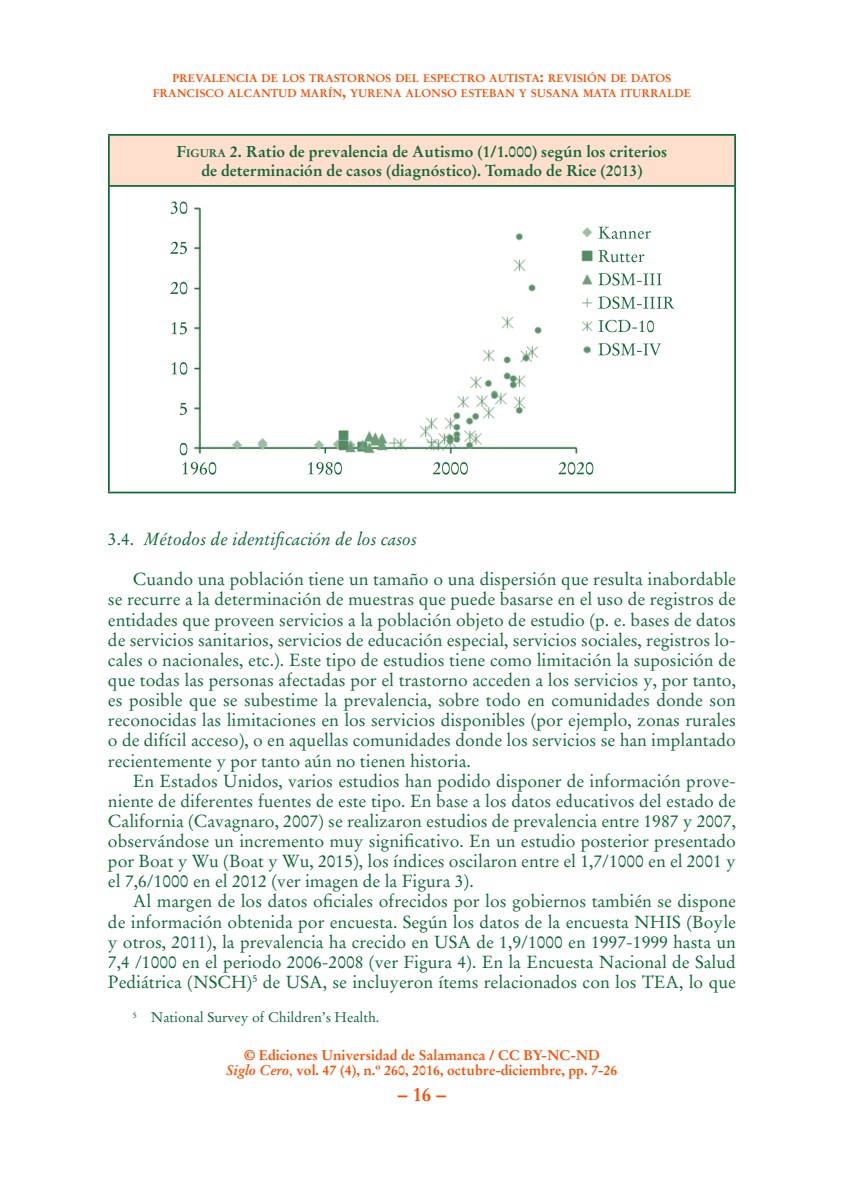
<style>
.page{position:relative;width:844px;height:1191px;background:#fff}
.page>*{position:absolute;margin:0;border:0;box-sizing:border-box;transform-origin:0 0}
.t1{font:700 19.25px "Stempel Garamond";color:#ff4c00}
.TEX_de_párrafo_N_par{font:17.5px/20.1px "Stempel Garamond";color:#0f6838;text-align:justify}
.TEX_Cab_Cur{font:italic 17.5px "Stempel Garamond";color:#0f6838}
.Table_Paragraph{font:700 15.75px/18.9px "Stempel Garamond";color:#0f6838;text-align:center}
.t2{font:700 14px/15.8px "Stempel Garamond";color:#ff4c00;text-align:center}
.TEX_nota_al_pie{font:14px "Stempel Garamond";color:#0f6838}
.t3{font:700 11.03px/15.8px "Stempel Garamond";color:#ff4c00;text-align:center}
.s1{font-size:15.75px}
.s2{font-style:inherit}
.s3{font-size:11.03px}
.s4{font-style:normal}
.s5{font-style:italic}
.s6{font-weight:400}
</style>
<div class="page">
<div style="left:109px;top:135px;width:626px;height:51px;background:#ffdecd"></div>
<hr style="left:108px;top:134px;width:627px;height:2px;background:#0f6838">
<hr style="left:108px;top:136px;width:2px;height:49px;background:#0f6838">
<hr style="left:734px;top:136px;width:1px;height:49px;background:#0f6838">
<hr style="left:108px;top:185px;width:627px;height:2px;background:#0f6838">
<hr style="left:108px;top:187px;width:2px;height:304px;background:#0f6838">
<hr style="left:734px;top:187px;width:1px;height:304px;background:#0f6838">
<hr style="left:108px;top:491px;width:627px;height:2px;background:#0f6838">
<img style="left:170px;top:201px;width:505px;height:274px">
<p class="t3" style="left:153px;top:70px;width:539px">PREVALENCIA DE LOS TRASTORNOS DEL ESPECTRO AUTISTA<span class="s1">:</span> REVISIÓN DE DATOS<br>FRANCISCO ALCANTUD MARÍN<span class="s1">,</span> YURENA ALONSO ESTEBAN Y SUSANA MATA ITURRALDE</p>
<p class="Table_Paragraph" style="left:176px;top:142px;width:492px"><span class="s2">F</span><span class="s3">IGURA</span> 2. Ratio de prevalencia de Autismo (1/1.000) según los criterios de determinación de casos (diagnóstico). Tomado de Rice (2013)</p>
<p class="TEX_Cab_Cur" style="left:108px;top:528px;width:310px"><span class="s4">3.4.</span> Métodos de identificación de los casos</p>
<p class="TEX_de_párrafo_N_par" style="left:108px;top:569px;width:629px;text-indent:25px">Cuando una población tiene un tamaño o una dispersión que resulta inabordable se recurre a la determinación de muestras que puede basarse en el uso de registros de entidades que proveen servicios a la población objeto de estudio (p. e. bases de datos de servicios sanitarios, servicios de educación especial, servicios sociales, registros lo&shy;cales o nacionales, etc.). Este tipo de estudios tiene como limitación la suposición de que todas las personas afectadas por el trastorno acceden a los servicios y, por tanto, es posible que se subestime la prevalencia, sobre todo en comunidades donde son reconocidas las limitaciones en los servicios disponibles (por ejemplo, zonas rurales o de difícil acceso), o en aquellas comunidades donde los servicios se han implantado recientemente y por tanto aún no tienen historia.</p>
<p class="TEX_de_párrafo_N_par" style="left:108px;top:770px;width:629px;text-indent:25px">En Estados Unidos, varios estudios han podido disponer de información prove&shy;niente de diferentes fuentes de este tipo. En base a los datos educativos del estado de California (Cavagnaro, 2007) se realizaron estudios de prevalencia entre 1987 y 2007, observándose un incremento muy significativo. En un estudio posterior presentado por Boat y Wu (Boat y Wu, 2015), los índices oscilaron entre el 1,7/1000 en el 2001 y el 7,6/1000 en el 2012 (ver imagen de la Figura 3).</p>
<p class="TEX_de_párrafo_N_par" style="left:108px;top:891px;width:629px;text-indent:25px">Al margen de los datos oficiales ofrecidos por los gobiernos también se dispone de información obtenida por encuesta. Según los datos de la encuesta NHIS (Boyle y otros, 2011), la prevalencia ha crecido en USA de 1,9/1000 en 1997-1999 hasta un 7,4 /1000 en el periodo 2006-2008 (ver Figura 4). En la Encuesta Nacional de Salud Pediátrica (NSCH)<sup>5</sup> de USA, se incluyeron ítems relacionados con los TEA, lo que</p>
<p class="TEX_nota_al_pie" style="left:133px;top:1009px;width:248px"><sup>5</sup> National Survey of Children’s Health.</p>
<p class="t2" style="left:226px;top:1046px;width:392px">© Ediciones Universidad de Salamanca / CC BY-NC-ND<br><span class="s5">Siglo Cero</span><span class="s6">,</span> vol. 47 (4), n.º 260, 2016, octubre-diciembre, pp. 7-26</p>
<p class="t1" style="left:398px;top:1082px;width:50px">– 16 –</p>
</div>
